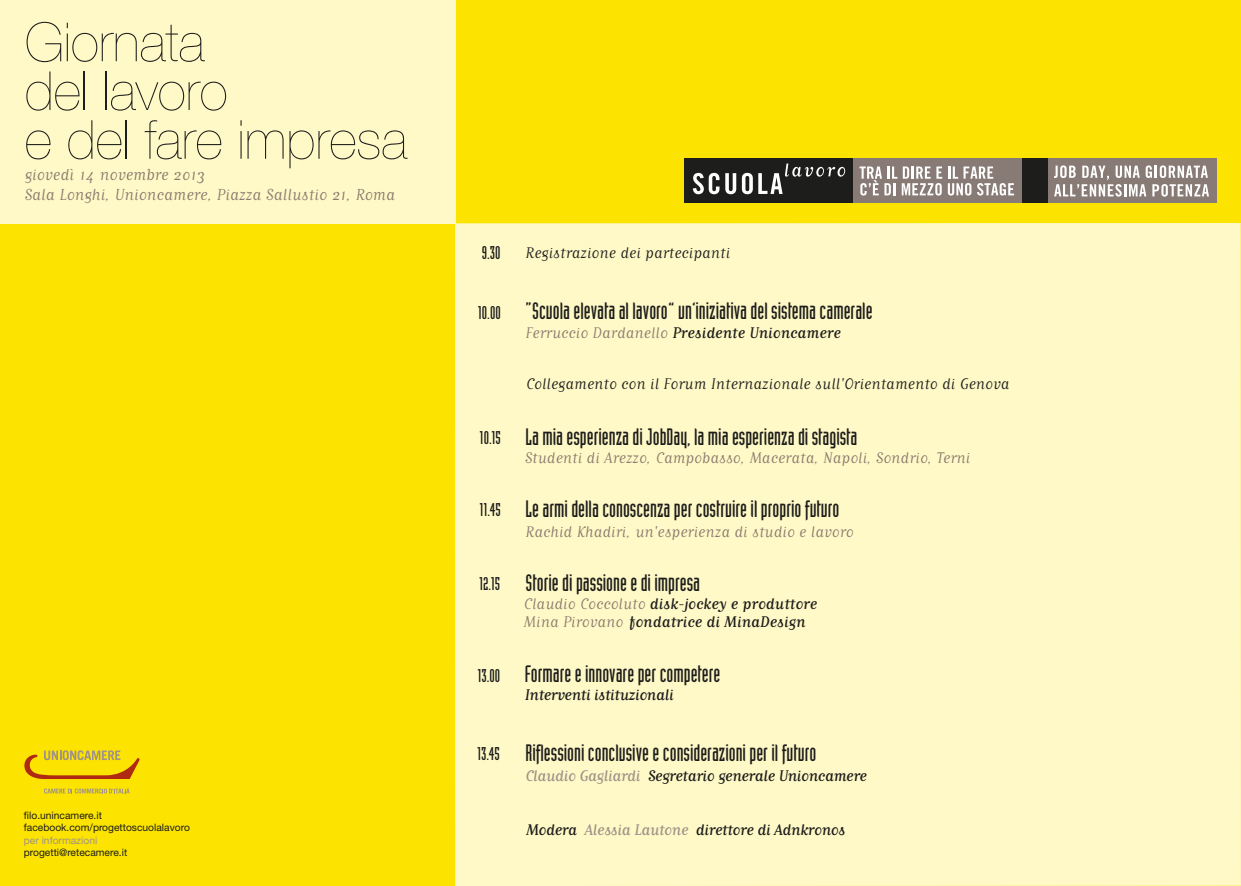
<style>
.page{position:relative;width:1241px;height:886px;background:#fff}
.page>*{position:absolute;margin:0;border:0;box-sizing:border-box;transform-origin:0 0}
.t1{font:200 54px/48.8px "Helvetica Neue";color:#1d1d1b}
.t2{font:23.25px "Industria Solid";color:#1d1d1b}
.t3{font:18.75px/20.1px "Matrix Script";color:#8a796d}
.t4{font:18.12px/17.2px "Matrix Script";color:#1d1d1b}
.t5{font:18.12px "Matrix Script";letter-spacing:-.02em;color:#1d1d1b}
.t6{font:18.12px "Matrix Script";color:#8a796d}
.t7{font:18.12px "Matrix Script";color:#1d1d1b}
.t8{font:18.12px "Industria Solid";color:#1d1d1b}
.t9{font:10.25px/12.2px "Helvetica Neue";color:#1d1d1b}
.t10{font:10.25px "Helvetica Neue";color:#a19288}
.s1{font-size:18.12px}
.s2{color:#8a796d}
.s3{color:#a19288}
</style>
<div class="page">
<div style="left:0;top:0;width:1240px;height:886px;background:#fce400"></div>
<div style="left:0;top:0;width:455px;height:223px;background:#fff9c7"></div>
<div style="left:455px;top:223px;width:785px;height:663px;background:#fff9c7"></div>
<svg style="left:44px;top:788px;width:86px;height:5px"></svg>
<svg style="left:24px;top:750px;width:115px;height:29px"></svg>
<div style="left:684px;top:159px;width:497px;height:44px;background:#1d1d1b"></div>
<svg style="left:692px;top:173px;width:27px;height:21px"></svg>
<svg style="left:725px;top:173px;width:27px;height:21px"></svg>
<svg style="left:758px;top:164px;width:87px;height:30px"></svg>
<div style="left:1047px;top:159px;width:168px;height:44px;background:#887b76"></div>
<svg style="left:1054px;top:165px;width:154px;height:32px"></svg>
<div style="left:853px;top:159px;width:168px;height:44px;background:#887b76"></div>
<svg style="left:859px;top:166px;width:154px;height:30px"></svg>
<h1 class="t1" style="left:25px;top:17px;width:384px">Giornata<br>del lavoro<br>e del fare impresa</h1>
<p class="t3" style="left:25px;top:164px;width:372px">giovedì 14 novembre 2013<br>Sala Longhi, Unioncamere, Piazza Sallustio 21, Roma</p>
<p class="t9" style="left:24px;top:809px;width:167px">filo.unincamere.it facebook.com/progettoscuolalavoro</p>
<p class="t10" style="left:24px;top:834px;width:75px">per informazioni</p>
<p class="t9" style="left:24px;top:846px;width:105px">progetti@retecamere.it</p>
<p class="t8" style="left:481px;top:242px;width:20px">9.30</p>
<p class="t7" style="left:525px;top:244px;width:206px">Registrazione dei partecipanti</p>
<p class="t2" style="left:478px;top:298px;width:396px"><span class="s1">10.00</span> “Scuola elevata al lavoro” un’iniziativa del sistema camerale</p>
<p class="t4" style="left:525px;top:324px;width:316px"><span class="s2">Ferruccio Dardanello</span> Presidente Unioncamere</p>
<p class="t7" style="left:526px;top:375px;width:485px">Collegamento con il Forum Internazionale sull'Orientamento di Genova</p>
<p class="t8" style="left:480px;top:427px;width:22px">10.15</p>
<p class="t2" style="left:525px;top:424px;width:333px">La mia esperienza di JobDay, la mia esperienza di stagista</p>
<p class="t8" style="left:480px;top:499px;width:22px">11.45</p>
<p class="t6" style="left:525px;top:449px;width:447px">Studenti di Arezzo, Campobasso, Macerata, Napoli, Sondrio, Terni</p>
<p class="t2" style="left:525px;top:496px;width:315px">Le armi della conoscenza per costruire il proprio futuro</p>
<p class="t6" style="left:525px;top:523px;width:329px">Rachid Khadiri, un'esperienza di studio e lavoro</p>
<p class="t8" style="left:479px;top:573px;width:22px">12.15</p>
<p class="t2" style="left:525px;top:570px;width:176px">Storie di passione e di impresa</p>
<p class="t4" style="left:524px;top:595px;width:295px"><span class="s2">Claudio Coccoluto</span> disk-jockey e produttore<br><span class="s2">Mina Pirovano</span> fondatrice di MinaDesign</p>
<p class="t8" style="left:478px;top:666px;width:24px">13.00</p>
<p class="t2" style="left:524px;top:661px;width:197px">Formare e innovare per competere</p>
<p class="t5" style="left:524px;top:686px;width:150px">Interventi istituzionali</p>
<p class="t8" style="left:477px;top:744px;width:24px">13.45</p>
<p class="t2" style="left:525px;top:740px;width:292px">Riflessioni conclusive e considerazioni per il futuro</p>
<p class="t5" style="left:525px;top:767px;width:343px"><span class="s3">Claudio Gagliardi</span> Segretario generale Unioncamere</p>
<p class="t5" style="left:526px;top:820px;width:321px">Modera <span class="s3">Alessia Lautone</span> direttore di Adnkronos</p>
</div>
